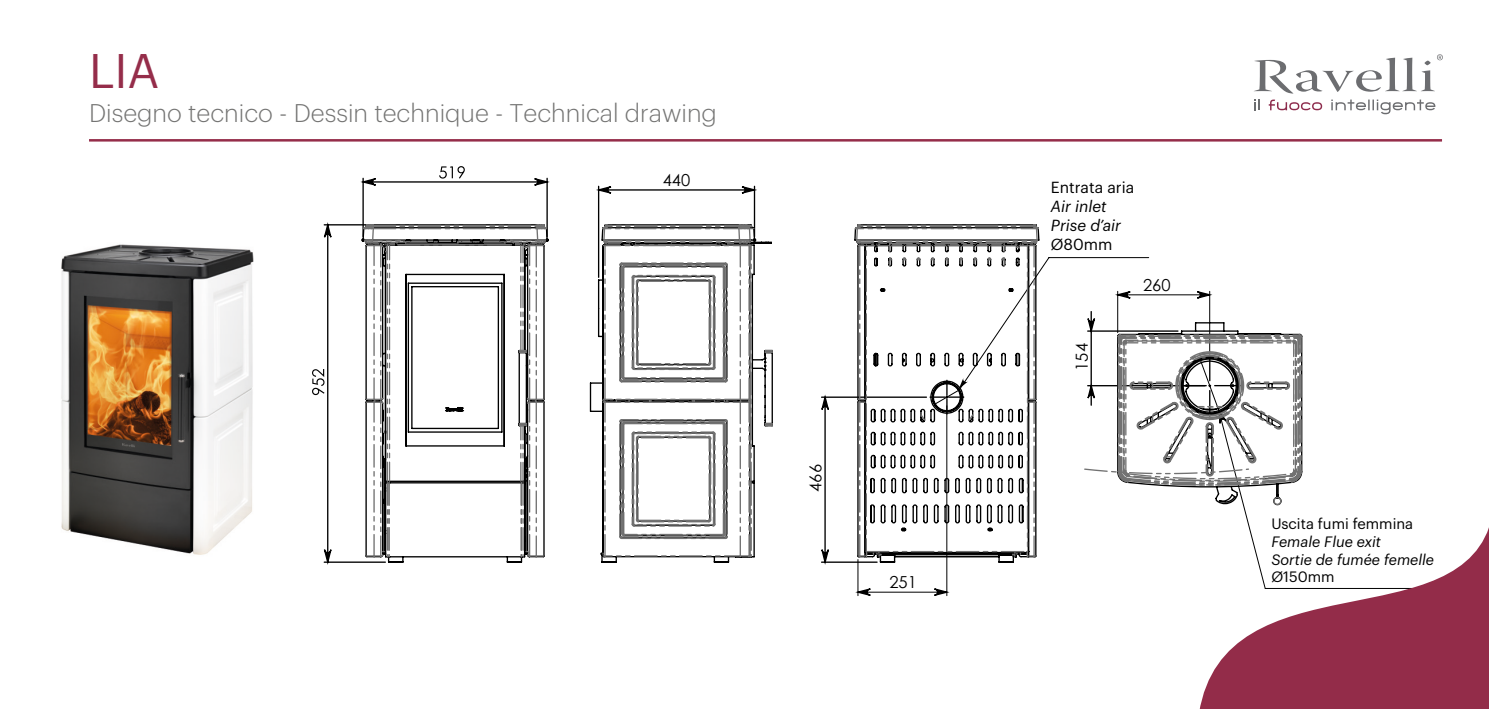
<style>
.page{position:relative;width:1489px;height:709px;background:#fff}
.page>*{position:absolute;margin:0;border:0;box-sizing:border-box;transform-origin:0 0}
.t1{font:47.5px "Graphik";color:#952d4a}
.t2{font:300 25px "Graphik";color:#747473}
.t3{font:16.5px "Century Gothic";color:#000}
.t4{font:italic 15.75px/18.8px "Graphik";color:#000}
.t5{font:15.75px "Graphik";color:#000}
.t6{font:italic 14.75px/17.8px "Graphik";color:#000}
.t7{font:14.75px "Graphik";color:#000}
</style>
<div class="page">
<img style="left:61px;top:244px;width:255px;height:311px">
<svg style="left:312px;top:369px;width:4px;height:26px"></svg>
<hr style="left:324px;top:224px;width:45px;height:1px;background:#000">
<hr style="left:324px;top:561px;width:61px;height:2px;background:#000">
<hr style="left:821px;top:561px;width:56px;height:2px;background:#000">
<svg style="left:857px;top:292px;width:352px;height:303px"></svg>
<svg style="left:324px;top:225px;width:770px;height:337px"></svg>
<svg style="left:589px;top:225px;width:184px;height:338px"></svg>
<svg style="left:357px;top:166px;width:415px;height:392px"></svg>
<svg style="left:1083px;top:311px;width:220px;height:195px"></svg>
<svg style="left:853px;top:225px;width:187px;height:339px"></svg>
<svg style="left:853px;top:224px;width:186px;height:333px"></svg>
<svg style="left:1254px;top:54px;width:188px;height:40px"></svg>
<svg style="left:1331px;top:100px;width:104px;height:14px"></svg>
<svg style="left:1268px;top:100px;width:53px;height:10px"></svg>
<svg style="left:1254px;top:100px;width:5px;height:10px"></svg>
<hr style="left:89px;top:139px;width:1352px;height:3px;background:#952d4a">
<svg style="left:1198px;top:516px;width:290px;height:193px;fill:#932c49"></svg>
<h1 class="t1" style="left:89px;top:35px;width:72px">LIA</h1>
<p class="t2" style="left:89px;top:95px;width:629px">Disegno tecnico - Dessin technique - Technical drawing</p>
<p class="t3" style="left:662px;top:170px;width:29px">440</p>
<p class="t3" style="left:805px;top:491px;width:29px;rotate:-90deg">466</p>
<p class="t3" style="left:889px;top:572px;width:29px">251</p>
<p class="t5" style="left:1050px;top:176px;width:85px">Entrata aria</p>
<p class="t4" style="left:1050px;top:196px;width:72px">Air inlet<br>Prise d’air</p>
<p class="t5" style="left:1050px;top:232px;width:63px">Ø80mm</p>
<p class="t3" style="left:1142px;top:275px;width:29px">260</p>
<p class="t3" style="left:1071px;top:371px;width:29px;rotate:-90deg">154</p>
<p class="t7" style="left:1271px;top:513px;width:143px">Uscita fumi femmina</p>
<p class="t6" style="left:1271px;top:531px;width:164px">Female Flue exit<br>Sortie de fumée femelle</p>
<p class="t7" style="left:1271px;top:566px;width:65px">Ø150mm</p>
</div>
